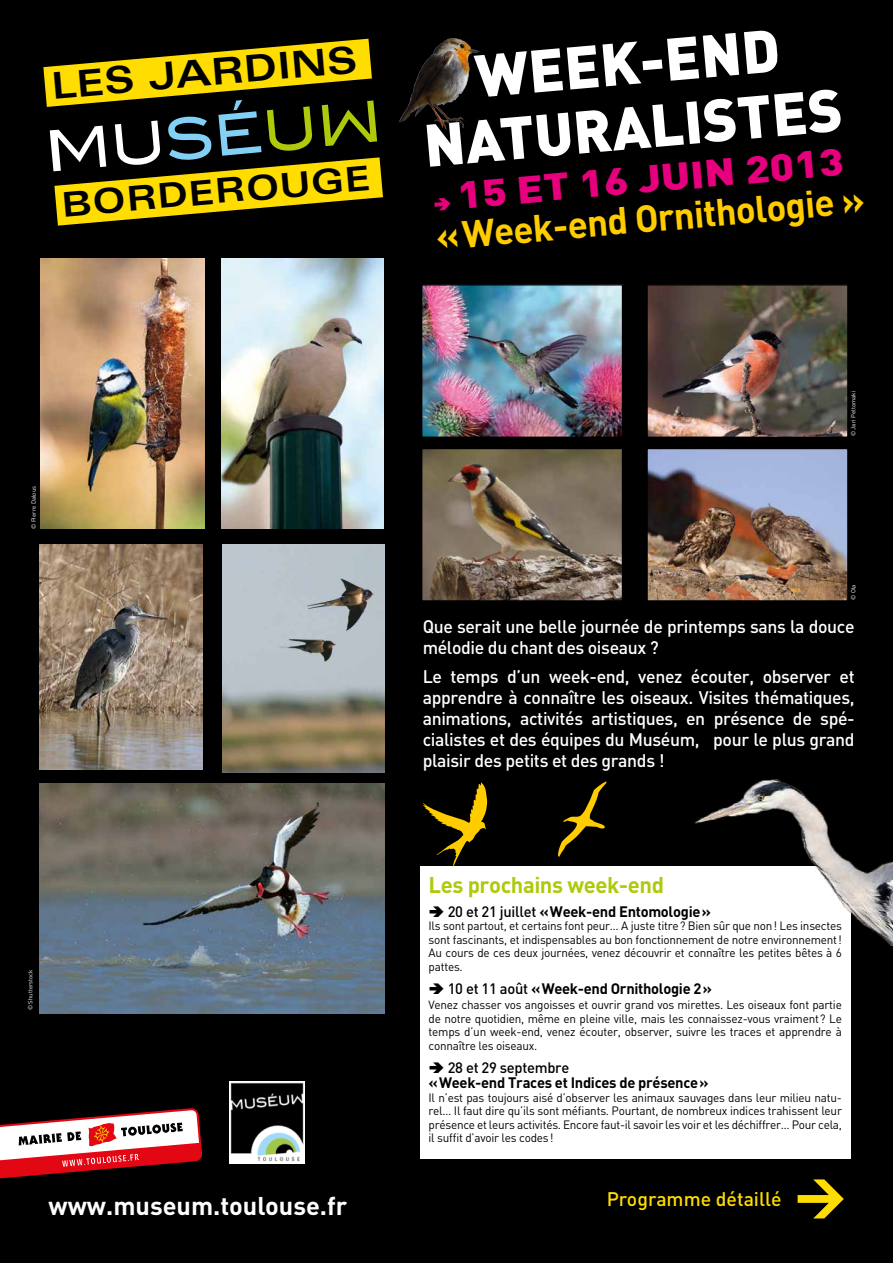
<style>
.page{position:relative;width:893px;height:1263px;background:#000}
.page>*{position:absolute;margin:0;border:0;box-sizing:border-box;transform-origin:0 0}
.t1{font:900 58.95px/64.7px "DIN";color:#fff;text-align:center}
.t2{font:700 37.65px "DIN";color:#fc0}
.t3{font:900 37.65px "DIN";color:#e6007d;scale:1.18 1}
.t4{font:700 expanded 36.75px "Univers";color:#000}
.t5{font:700 expanded 34.05px "Univers";color:#000}
.t6{font:700 25.35px "DIN";color:#fff}
.t7{font:700 22.5px "DIN";letter-spacing:-.02em;color:#afca0b}
.t8{font:500 19.5px "DIN";color:#fd0}
.t9{font:500 18px/21px "DIN";letter-spacing:-.02em;color:#fff}
.t10{font:700 15px "DIN";letter-spacing:-.02em;color:#000}
.t11{font:500 15px "DIN";letter-spacing:-.02em;color:#000}
.t12{font:12px/13.5px "DIN";letter-spacing:-.02em;color:#000;text-align:justify}
.t13{font:6px "DIN";color:#fff}
.s1{font-weight:500}
.s2{font-size:11.7px}
</style>
<div class="page">
<svg style="left:43px;top:39px;width:340px;height:187px"></svg>
<svg style="left:0;top:1108px;width:202px;height:71px"></svg>
<img style="left:229px;top:1082px;width:76px;height:81px">
<div style="left:420px;top:866px;width:430px;height:292px;background:#fff"></div>
<img style="left:40px;top:544px;width:162px;height:226px">
<img style="left:222px;top:544px;width:162px;height:228px">
<img style="left:398px;top:38px;width:81px;height:92px">
<img style="left:695px;top:779px;width:198px;height:166px">
<img style="left:41px;top:258px;width:163px;height:271px">
<img style="left:222px;top:258px;width:162px;height:271px">
<img style="left:39px;top:784px;width:346px;height:229px">
<img style="left:423px;top:286px;width:198px;height:150px">
<div style="left:421px;top:284px;width:202px;height:154px;border:1px solid #000"></div>
<img style="left:423px;top:450px;width:198px;height:150px">
<div style="left:421px;top:448px;width:202px;height:154px;border:1px solid #000"></div>
<img style="left:648px;top:286px;width:199px;height:150px">
<div style="left:646px;top:284px;width:203px;height:154px;border:1px solid #000"></div>
<img style="left:648px;top:450px;width:199px;height:150px">
<div style="left:646px;top:448px;width:203px;height:154px;border:1px solid #000"></div>
<svg style="left:423px;top:782px;width:64px;height:85px"></svg>
<svg style="left:558px;top:781px;width:48px;height:76px"></svg>
<h3 class="t4" style="left:50px;top:65px;width:296px;rotate:-5deg">LES Jardins</h3>
<h3 class="t5" style="left:60px;top:186px;width:311px;rotate:-5deg">Borderouge</h3>
<h1 class="t1" style="left:415px;top:46px;width:421px;rotate:-5deg">WEEK-END<br>NATURALISTES</h1>
<h2 class="t3" style="left:456px;top:170px;width:190px;rotate:-5deg">15 et 16 juin</h2>
<h2 class="t3" style="left:743px;top:145px;width:85px;rotate:-5deg">2013</h2>
<h2 class="t2" style="left:434px;top:212px;width:432px;rotate:-5deg">«Week-end Ornithologie »</h2>
<p class="t13" style="left:30px;top:529px;width:45px;rotate:-90deg">© Pierre Dalous</p>
<p class="t13" style="left:27px;top:1010px;width:42px;rotate:-90deg">© Shutterstock</p>
<h3 class="t6" style="left:49px;top:1189px;width:300px">www.museum.toulouse.fr</h3>
<p class="t13" style="left:849px;top:436px;width:47px;rotate:-90deg">© Jari Peltomaki</p>
<p class="t13" style="left:849px;top:600px;width:17px;rotate:-90deg">© Ola</p>
<h3 class="t9" style="left:423px;top:615px;width:433px">Que serait une belle journée de printemps sans la douce mélodie du chant des oiseaux ?</h3>
<p class="t9" style="left:423px;top:666px;width:434px;text-align:justify">Le temps d’un week-end, venez écouter, observer et apprendre à connaître les oiseaux. Visites thématiques, animations, activités artistiques, en présence de spé&shy;cialistes et des équipes du Muséum, pour le plus grand plaisir des petits et des grands !</p>
<h3 class="t7" style="left:429px;top:870px;width:237px">Les prochains week-end</h3>
<p class="t10" style="left:448px;top:902px;width:265px"><span class="s1">20 et 21 juillet</span> «Week-end Entomologie»</p>
<p class="t12" style="left:429px;top:919px;width:415px">Ils sont partout, et certains font peur… A juste titre? Bien sûr que non! Les insectes sont fascinants, et indispensables au bon fonctionnement de notre environnement!<br>Au cours de ces deux journées, venez découvrir et connaître les petites bêtes à 6 pattes.</p>
<p class="t10" style="left:448px;top:979px;width:266px"><span class="s1">10 et 11 août</span> «Week-end Ornithologie 2»</p>
<p class="t12" style="left:429px;top:998px;width:415px"><span class="s2">V</span>enez chasser vos angoisses et ouvrir grand vos mirettes. Les oiseaux font partie de notre quotidien, même en pleine ville, mais les connaissez-vous vraiment? Le temps d’un week-end, venez écouter, observer, suivre les traces et apprendre à connaître les oiseaux.</p>
<p class="t11" style="left:448px;top:1058px;width:123px">28 et 29 septembre</p>
<p class="t10" style="left:429px;top:1073px;width:282px">«Week-end Traces et Indices de présence»</p>
<p class="t12" style="left:429px;top:1091px;width:415px">Il n’est pas toujours aisé d’observer les animaux sauvages dans leur milieu natu&shy;rel… Il faut dire qu’ils sont méfiants. Pourtant, de nombreux indices trahissent leur présence et leurs activités. Encore faut-il savoir les voir et les déchiffrer… Pour cela, il suffit d’avoir les codes!</p>
<h3 class="t8" style="left:607px;top:1186px;width:176px">Programme détaillé</h3>
</div>
